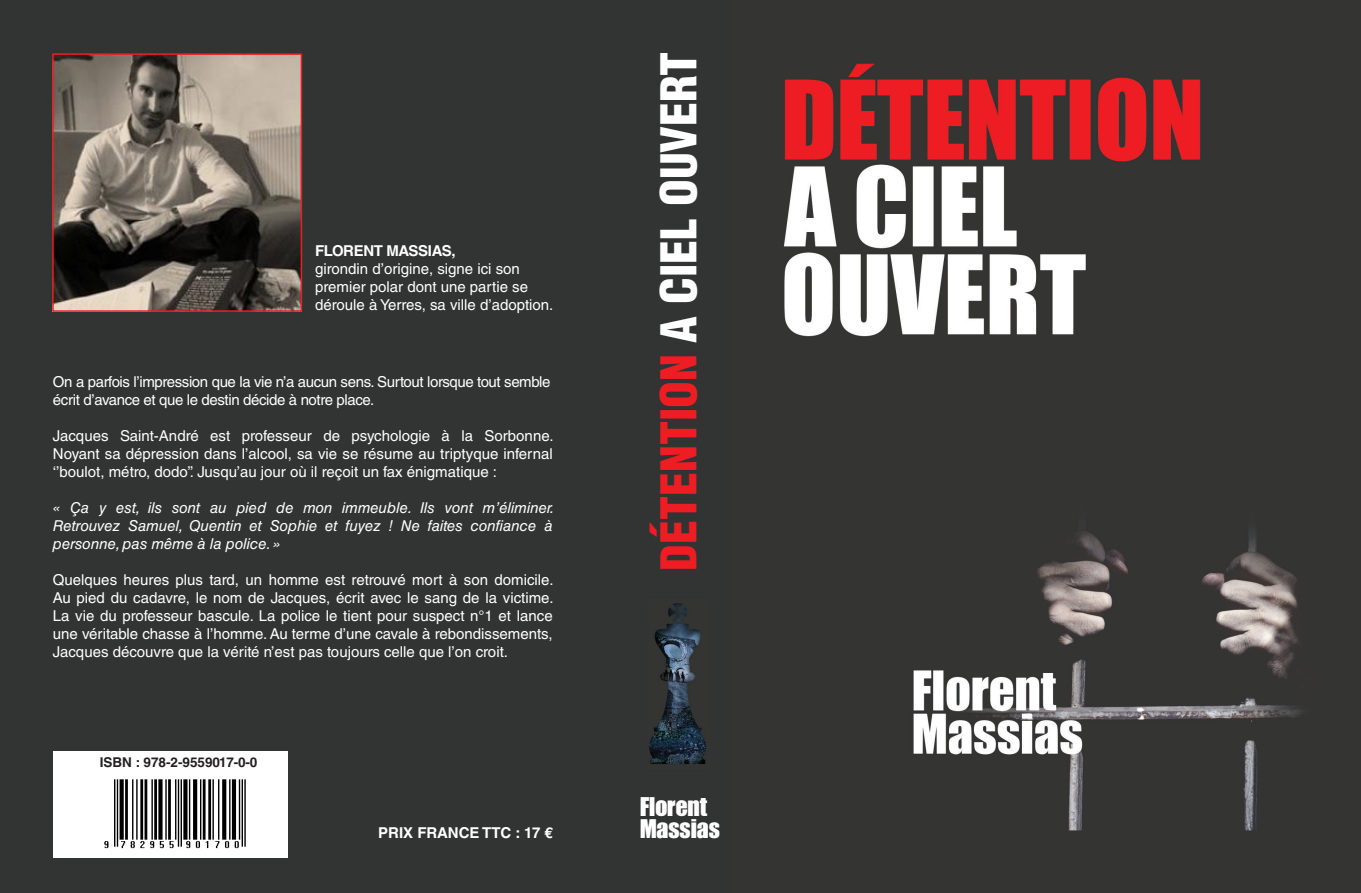
<style>
.page{position:relative;width:1361px;height:893px;background:#fff}
.page>*{position:absolute;margin:0;border:0;box-sizing:border-box;transform-origin:0 0}
.t1{font:900 condensed 48.15px "Helvetica LT Std";color:#fff}
.t2{font:28.35px "Impact";color:#fff}
.t3{font:15px/18px "Helvetica LT Std";color:#fff;text-align:justify}
.t4{font:italic 15px/18px "Helvetica LT Std";color:#fff;text-align:justify}
.t5{font:15px/18px "Helvetica LT Std";letter-spacing:-.025em;color:#fff}
.t6{font:700 15px "Helvetica LT Std";color:#fff}
.t7{font:700 13.5px "Helvetica LT Std";color:#231f20}
.s1{font-weight:700}
.s2{color:#ee1d23}
</style>
<div class="page">
<div style="left:0;top:0;width:736px;height:893px;background:#323433"></div>
<img style="left:736px;top:0;width:625px;height:893px">
<div style="left:53px;top:751px;width:234px;height:107px;background:#fff"></div>
<img style="left:55px;top:56px;width:244px;height:253px">
<div style="left:52px;top:53px;width:250px;height:259px;border:2px solid #ee1d23"></div>
<img style="left:649px;top:603px;width:57px;height:161px">
<img style="left:104px;top:779px;width:142px;height:70px">
<p class="t3" style="left:315px;top:241px;width:240px;text-align:left"><span class="s1">FLORENT MASSIAS,<br></span>girondin d’origine, signe ici son premier polar dont une partie se déroule à Yerres, sa ville d’adoption.</p>
<p class="t5" style="left:53px;top:372px;width:499px">On a parfois l’impression que la vie n’a aucun sens. Surtout lorsque tout semble écrit d’avance et que le destin décide à notre place.</p>
<p class="t3" style="left:53px;top:426px;width:502px">Jacques Saint-André est professeur de psychologie à la Sorbonne.<br>Noyant sa dépression dans l’alcool, sa vie se résume au triptyque infernal ‘’boulot, métro, dodo’’. Jusqu’au jour où il reçoit un fax énigmatique :</p>
<p class="t4" style="left:53px;top:498px;width:503px">« Ça y est, ils sont au pied de mon immeuble. Ils vont m’éliminer.<br>Retrouvez Samuel, Quentin et Sophie et fuyez ! Ne faites confiance à personne, pas même à la police. »</p>
<p class="t3" style="left:53px;top:570px;width:502px">Quelques heures plus tard, un homme est retrouvé mort à son domicile.<br>Au pied du cadavre, le nom de Jacques, écrit avec le sang de la victime.<br>La vie du professeur bascule. La police le tient pour suspect n°1 et lance une véritable chasse à l’homme. Au terme d’une cavale à rebondissements, Jacques découvre que la vérité n’est pas toujours celle que l’on croit.</p>
<p class="t7" style="left:100px;top:754px;width:159px">ISBN : 978-2-9559017-0-0</p>
<p class="t1" style="left:648px;top:571px;width:521px;rotate:-90deg"><span class="s2">DÉTENTION</span> A CIEL OUVERT</p>
<p class="t2" style="left:640px;top:788px;width:69px">Florent</p>
<p class="t6" style="left:378px;top:824px;width:176px">PRIX FRANCE TTC : 17 €</p>
<p class="t2" style="left:640px;top:810px;width:81px">Massias</p>
</div>
